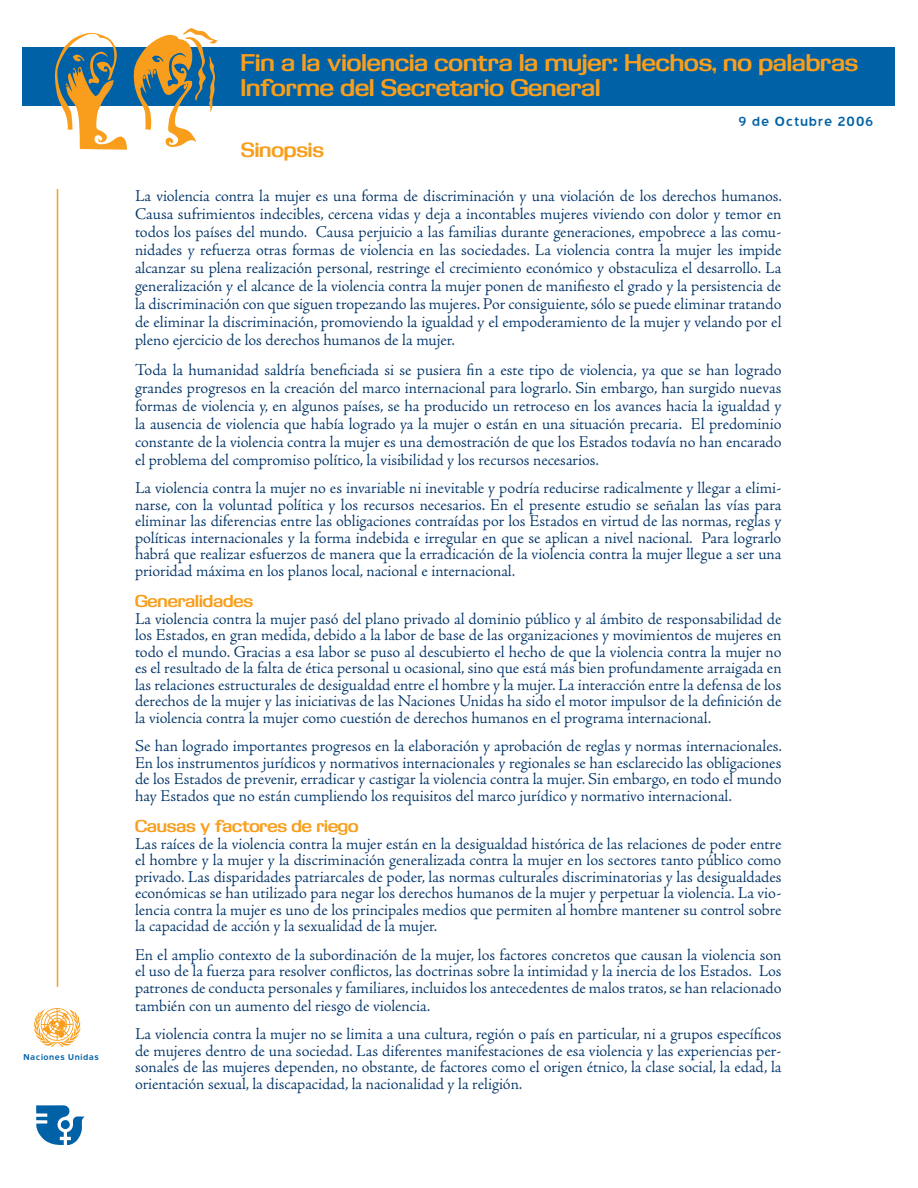
<style>
.page{position:relative;width:918px;height:1188px;background:#fff}
.page>*{position:absolute;margin:0;border:0;box-sizing:border-box;transform-origin:0 0}
.t1{font:700 21px/25.2px "Kasse FLF";color:#f89e1c}
.t2{font:700 18px "Kasse FLF";color:#f89e1c}
.t3{font:300 16.5px/16.5px "Adobe Jenson Pro";color:#003367;text-align:justify}
.t4{font:16.5px "Blue Highway";color:#0061a6}
.t5{font:700 15px "Kasse FLF";letter-spacing:-.005em;color:#f89e1c}
.t6{font:10.5px "Blue Highway";color:#0061a6}
</style>
<div class="page">
<div style="left:23px;top:48px;width:872px;height:58px;background:#0061a6"></div>
<svg style="left:134px;top:28px;width:83px;height:119px"></svg>
<svg style="left:55px;top:33px;width:72px;height:117px"></svg>
<svg style="left:36px;top:1105px;width:49px;height:40px"></svg>
<svg style="left:34px;top:1008px;width:47px;height:39px"></svg>
<hr style="left:57px;top:189px;width:1px;height:798px;background:#f89e1c">
<p class="t6" style="left:23px;top:1052px;width:77px">Naciones Unidas</p>
<p class="t1" style="left:241px;top:49px;width:619px">Fin a la violencia contra la mujer: Hechos, no palabras<br>Informe del Secretario General</p>
<p class="t2" style="left:241px;top:138px;width:85px">Sinopsis</p>
<p class="t4" style="left:738px;top:113px;width:137px">9 de Octubre 2006</p>
<p class="t3" style="left:135px;top:187px;width:649px;line-height:18px">La violencia contra la mujer es una forma de discriminación y una violación de los derechos humanos.<br>Causa sufrimientos indecibles, cercena vidas y deja a incontables mujeres viviendo con dolor y temor en todos los países del mundo. Causa perjuicio a las familias durante generaciones, empobrece a las comu&shy;nidades y refuerza otras formas de violencia en las sociedades. La violencia contra la mujer les impide alcanzar su plena realización personal, restringe el crecimiento económico y obstaculiza el desarrollo. La generalización y el alcance de la violencia contra la mujer ponen de manifiesto el grado y la persistencia de la discriminación con que siguen tropezando las mujeres. Por consiguiente, sólo se puede eliminar tratando de eliminar la discriminación, promoviendo la igualdad y el empoderamiento de la mujer y velando por el pleno ejercicio de los derechos humanos de la mujer.</p>
<p class="t3" style="left:135px;top:361px;width:648px;line-height:18px">Toda la humanidad saldría beneficiada si se pusiera fin a este tipo de violencia, ya que se han logrado grandes progresos en la creación del marco internacional para lograrlo. Sin embargo, han surgido nuevas formas de violencia y, en algunos países, se ha producido un retroceso en los avances hacia la igualdad y la ausencia de violencia que había logrado ya la mujer o están en una situación precaria. El predominio constante de la violencia contra la mujer es una demostración de que los Estados todavía no han encarado el problema del compromiso político, la visibilidad y los recursos necesarios.</p>
<p class="t3" style="left:135px;top:480px;width:648px">La violencia contra la mujer no es invariable ni inevitable y podría reducirse radicalmente y llegar a elimi&shy;narse, con la voluntad política y los recursos necesarios. En el presente estudio se señalan las vías para eliminar las diferencias entre las obligaciones contraídas por los Estados en virtud de las normas, reglas y políticas internacionales y la forma indebida e irregular en que se aplican a nivel nacional. Para lograrlo habrá que realizar esfuerzos de manera que la erradicación de la violencia contra la mujer llegue a ser una prioridad máxima en los planos local, nacional e internacional.</p>
<p class="t5" style="left:135px;top:591px;width:120px">Generalidades</p>
<p class="t3" style="left:135px;top:611px;width:648px">La violencia contra la mujer pasó del plano privado al dominio público y al ámbito de responsabilidad de los Estados, en gran medida, debido a la labor de base de las organizaciones y movimientos de mujeres en todo el mundo. Gracias a esa labor se puso al descubierto el hecho de que la violencia contra la mujer no es el resultado de la falta de ética personal u ocasional, sino que está más bien profundamente arraigada en las relaciones estructurales de desigualdad entre el hombre y la mujer. La interacción entre la defensa de los derechos de la mujer y las iniciativas de las Naciones Unidas ha sido el motor impulsor de la definición de la violencia contra la mujer como cuestión de derechos humanos en el programa internacional.</p>
<p class="t3" style="left:135px;top:738px;width:648px">Se han logrado importantes progresos en la elaboración y aprobación de reglas y normas internacionales.<br>En los instrumentos jurídicos y normativos internacionales y regionales se han esclarecido las obligaciones de los Estados de prevenir, erradicar y castigar la violencia contra la mujer. Sin embargo, en todo el mundo hay Estados que no están cumpliendo los requisitos del marco jurídico y normativo internacional.</p>
<p class="t5" style="left:135px;top:816px;width:225px">Causas y factores de riego</p>
<p class="t3" style="left:135px;top:836px;width:648px">Las raíces de la violencia contra la mujer están en la desigualdad histórica de las relaciones de poder entre el hombre y la mujer y la discriminación generalizada contra la mujer en los sectores tanto público como privado. Las disparidades patriarcales de poder, las normas culturales discriminatorias y las desigualdades económicas se han utilizado para negar los derechos humanos de la mujer y perpetuar la violencia. La vio&shy;lencia contra la mujer es uno de los principales medios que permiten al hombre mantener su control sobre la capacidad de acción y la sexualidad de la mujer.</p>
<p class="t3" style="left:135px;top:947px;width:648px">En el amplio contexto de la subordinación de la mujer, los factores concretos que causan la violencia son el uso de la fuerza para resolver conflictos, las doctrinas sobre la intimidad y la inercia de los Estados. Los patrones de conducta personales y familiares, incluidos los antecedentes de malos tratos, se han relacionado</p>
<p class="t3" style="left:135px;top:992px;width:648px;line-height:28.5px">también con un aumento del riesgo de violencia.<br>La violencia contra la mujer no se limita a una cultura, región o país en particular, ni a grupos específicos</p>
<p class="t3" style="left:135px;top:1043px;width:648px">de mujeres dentro de una sociedad. Las diferentes manifestaciones de esa violencia y las experiencias per&shy;sonales de las mujeres dependen, no obstante, de factores como el origen étnico, la clase social, la edad, la orientación sexual, la discapacidad, la nacionalidad y la religión.</p>
</div>
